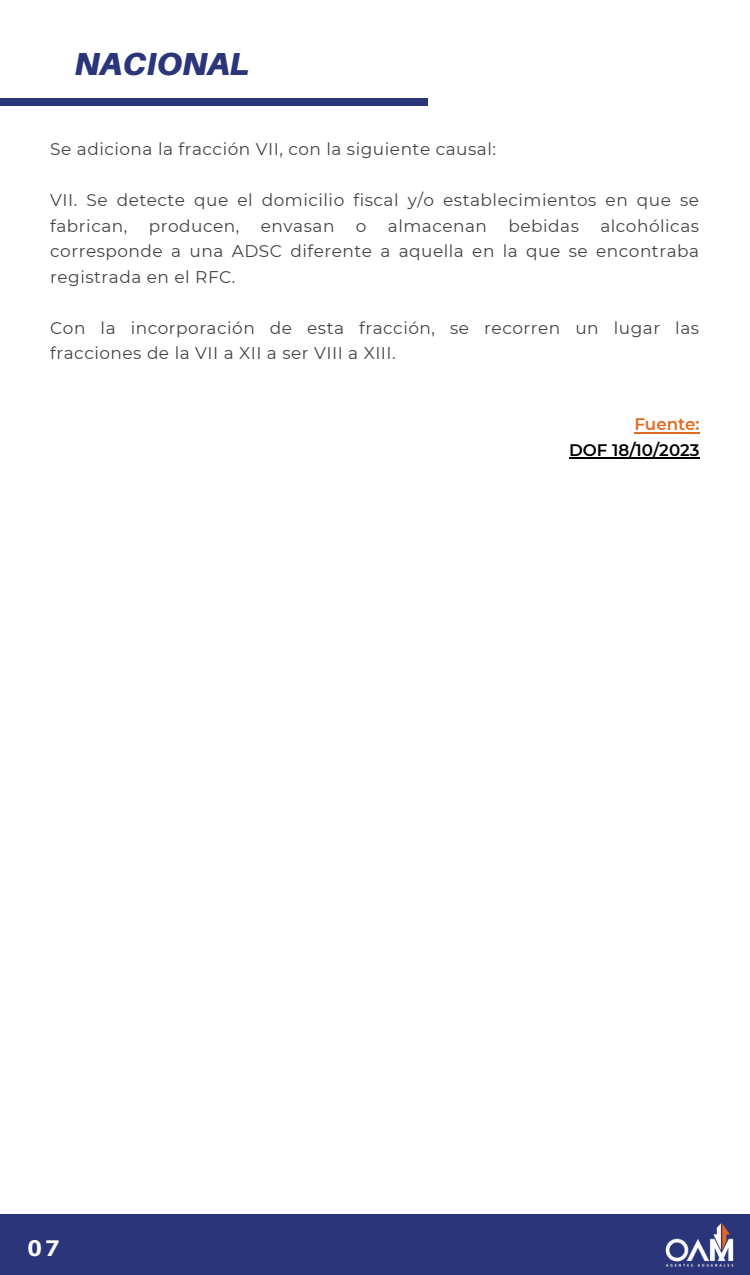
<style>
.page{position:relative;width:750px;height:1275px;background:#fff}
.page>*{position:absolute;margin:0;border:0;box-sizing:border-box;transform-origin:0 0}
.t1{font:italic 900 31.9px "Aileron";color:#2a357a}
.t2{font:800 22.7px "Aileron";color:#fff}
.t3{font:16.9px/25.5px "Montserrat";letter-spacing:.03em;color:#444440}
.t4{font:600 16.7px "Montserrat";color:#000}
.t5{font:600 16.7px "Montserrat";color:#e26b24}
</style>
<div class="page">
<div style="left:0;top:1214px;width:750px;height:61px;background:#2a357a"></div>
<div style="left:0;top:99px;width:428px;height:6px;background:#2a357a"></div>
<img style="left:665px;top:1223px;width:69px;height:44px">
<hr style="left:634px;top:432px;width:66px;height:1px;background:#e26b24">
<hr style="left:569px;top:457px;width:131px;height:2px;background:#000">
<p class="t1" style="left:75px;top:44px;width:176px">NACIONAL</p>
<p class="t3" style="left:50px;top:136px;width:447px">Se adiciona la fracción VII, con la siguiente causal:</p>
<p class="t3" style="left:50px;top:187px;width:650px">VII. Se detecte que el domicilio fiscal y/o establecimientos en que se fabrican,</p>
<p class="t3" style="left:50px;top:213px;width:650px;text-align:justify;text-indent:550px">alcohólicas corresponde a una ADSC diferente a aquella en la que se encontraba registrada en el RFC.</p>
<p class="t3" style="left:50px;top:315px;width:650px">Con la incorporación de esta fracción, se recorren un lugar las fracciones de la VII a XII a ser VIII a XIII.</p>
<p class="t3" style="left:149px;top:213px;width:92px">producen,</p>
<p class="t3" style="left:261px;top:213px;width:75px">envasan</p>
<p class="t3" style="left:356px;top:213px;width:12px">o</p>
<p class="t3" style="left:388px;top:213px;width:101px">almacenan</p>
<p class="t3" style="left:508px;top:213px;width:72px">bebidas</p>
<p class="t2" style="left:27px;top:1234px;width:34px">07</p>
<p class="t5" style="left:634px;top:414px;width:67px">Fuente:</p>
<p class="t4" style="left:569px;top:440px;width:132px">DOF 18/10/2023</p>
</div>
